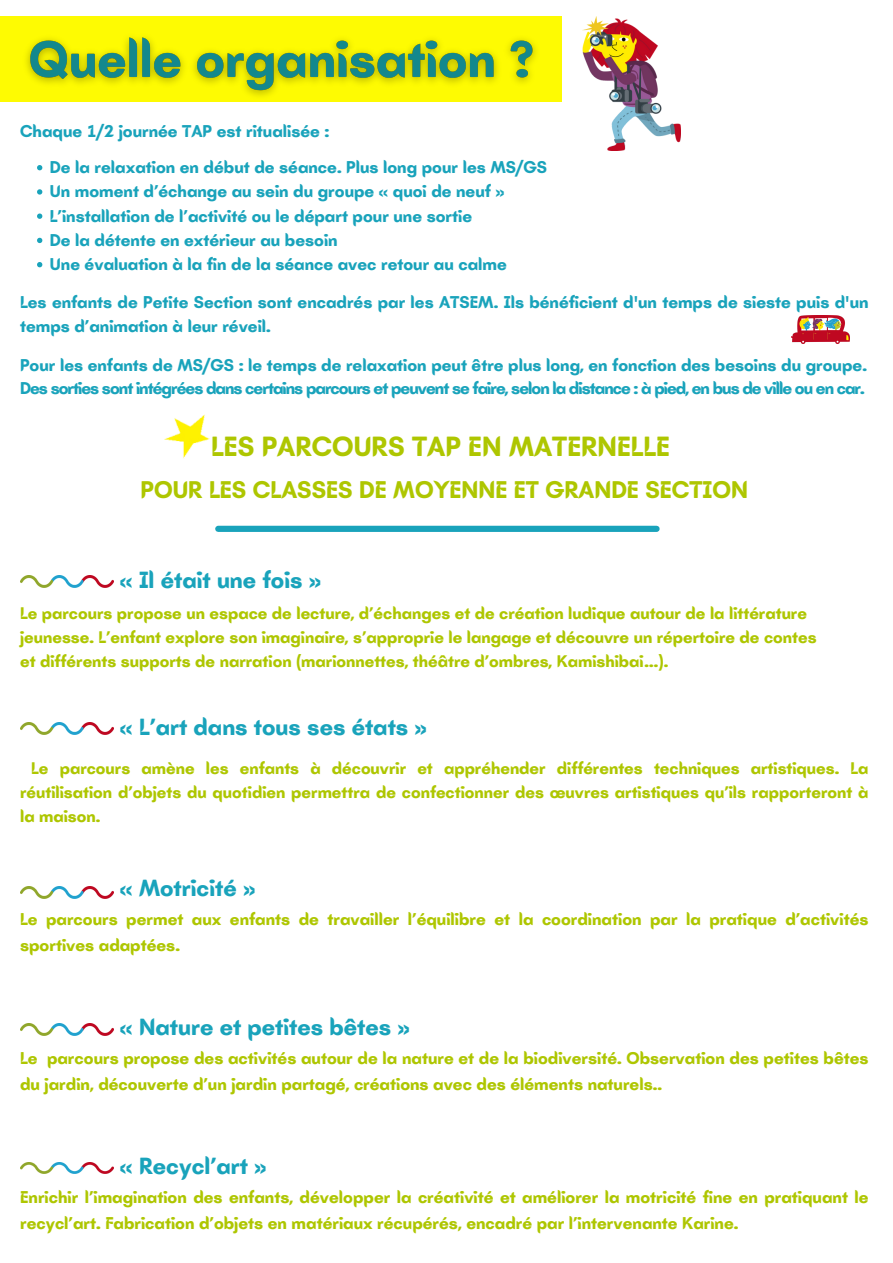
<style>
.page{position:relative;width:893px;height:1263px;background:#fff}
.page>*{position:absolute;margin:0;border:0;box-sizing:border-box;transform-origin:0 0}
.t1{font:700 28.5px "Batangas";color:#aec600}
.t2{font:700 24.75px "Batangas";color:#aec600}
.t3{font:700 24px "Batangas";color:#19a3bb}
.t4{font:700 17.55px/24.2px "Batangas";color:#19a3bb}
.t5{font:700 17.55px/25.9px "Batangas";color:#aec600}
.t6{font:700 17.55px "Batangas";letter-spacing:-.055em;color:#19a3bb}
.t7{font:700 17.25px/23.9px "Batangas";color:#aec600;text-align:justify}
</style>
<div class="page">
<svg style="left:37px;top:165px;width:5px;height:5px"></svg>
<svg style="left:37px;top:189px;width:5px;height:6px"></svg>
<svg style="left:37px;top:214px;width:5px;height:5px"></svg>
<svg style="left:37px;top:238px;width:5px;height:5px"></svg>
<svg style="left:37px;top:262px;width:5px;height:5px"></svg>
<div style="left:0;top:17px;width:561px;height:84px;background:#fefb02"></div>
<img style="left:164px;top:414px;width:46px;height:45px">
<img style="left:582px;top:17px;width:98px;height:134px">
<img style="left:792px;top:315px;width:58px;height:29px">
<div style="left:218px;top:526px;width:438px;height:6px;background:#19a3bb"></div>
<img style="left:17px;top:26px;width:528px;height:76px">
<img style="left:20px;top:723px;width:93px;height:11px">
<img style="left:20px;top:575px;width:93px;height:12px">
<img style="left:20px;top:886px;width:93px;height:12px">
<img style="left:20px;top:1023px;width:93px;height:12px">
<img style="left:20px;top:1162px;width:93px;height:12px">
<p class="t4" style="left:20px;top:119px;width:311px">Chaque 1/2 journée TAP est ritualisée :</p>
<p class="t4" style="left:50px;top:155px;width:499px">De la relaxation en début de séance. Plus long pour les MS/GS</p>
<p class="t4" style="left:50px;top:179px;width:456px">Un moment d’échange au sein du groupe « quoi de neuf »</p>
<p class="t4" style="left:50px;top:203px;width:424px">L’installation de l’activité ou le départ pour une sortie</p>
<p class="t4" style="left:50px;top:228px;width:289px">De la détente en extérieur au besoin</p>
<p class="t4" style="left:50px;top:252px;width:458px">Une évaluation à la fin de la séance avec retour au calme</p>
<p class="t4" style="left:20px;top:290px;width:850px">Les enfants de Petite Section sont encadrés par les ATSEM. Ils bénéficient d'un temps de sieste puis d'un temps d’animation à leur réveil.</p>
<p class="t4" style="left:20px;top:353px;width:848px">Pour les enfants de MS/GS : le temps de relaxation peut être plus long, en fonction des besoins du groupe.</p>
<p class="t6" style="left:20px;top:377px;width:846px">Des sorties sont intégrées dans certains parcours et peuvent se faire, selon la distance : à pied, en bus de ville ou en car.</p>
<p class="t1" style="left:211px;top:429px;width:460px">LES PARCOURS TAP EN MATERNELLE</p>
<p class="t2" style="left:141px;top:475px;width:609px">POUR LES CLASSES DE MOYENNE ET GRANDE SECTION</p>
<p class="t3" style="left:120px;top:565px;width:202px">« Il était une fois »</p>
<p class="t7" style="left:20px;top:601px;width:788px">Le parcours propose un espace de lecture, d’échanges et de création ludique autour de la littérature</p>
<p class="t7" style="left:20px;top:625px;width:798px">jeunesse. L’enfant explore son imaginaire, s’approprie le langage et découvre un répertoire de contes</p>
<p class="t7" style="left:20px;top:649px;width:650px">et différents supports de narration (marionnettes, théâtre d’ombres, Kamishibai…).</p>
<p class="t3" style="left:120px;top:713px;width:308px">« L’art dans tous ses états »</p>
<p class="t7" style="left:20px;top:756px;width:850px;text-indent:11px">Le parcours amène les enfants à découvrir et appréhender différentes techniques artistiques. La réutilisation d’objets du quotidien permettra de confectionner des œuvres artistiques qu’ils rapporteront à la maison.</p>
<p class="t3" style="left:120px;top:874px;width:137px">« Motricité »</p>
<p class="t5" style="left:20px;top:906px;width:850px">Le parcours permet aux enfants de travailler l’équilibre et la coordination par la pratique d’activités sportives adaptées.</p>
<p class="t3" style="left:120px;top:1013px;width:291px">« Nature et petites bêtes »</p>
<p class="t5" style="left:20px;top:1045px;width:850px">Le parcours propose des activités autour de la nature et de la biodiversité. Observation des petites bêtes du jardin, découverte d’un jardin partagé, créations avec des éléments naturels..</p>
<p class="t3" style="left:120px;top:1152px;width:148px">« Recycl’art »</p>
<p class="t5" style="left:20px;top:1184px;width:850px">Enrichir l’imagination des enfants, développer la créativité et améliorer la motricité fine en pratiquant le recycl’art. Fabrication d’objets en matériaux récupérés, encadré par l’intervenante Karine.</p>
</div>
